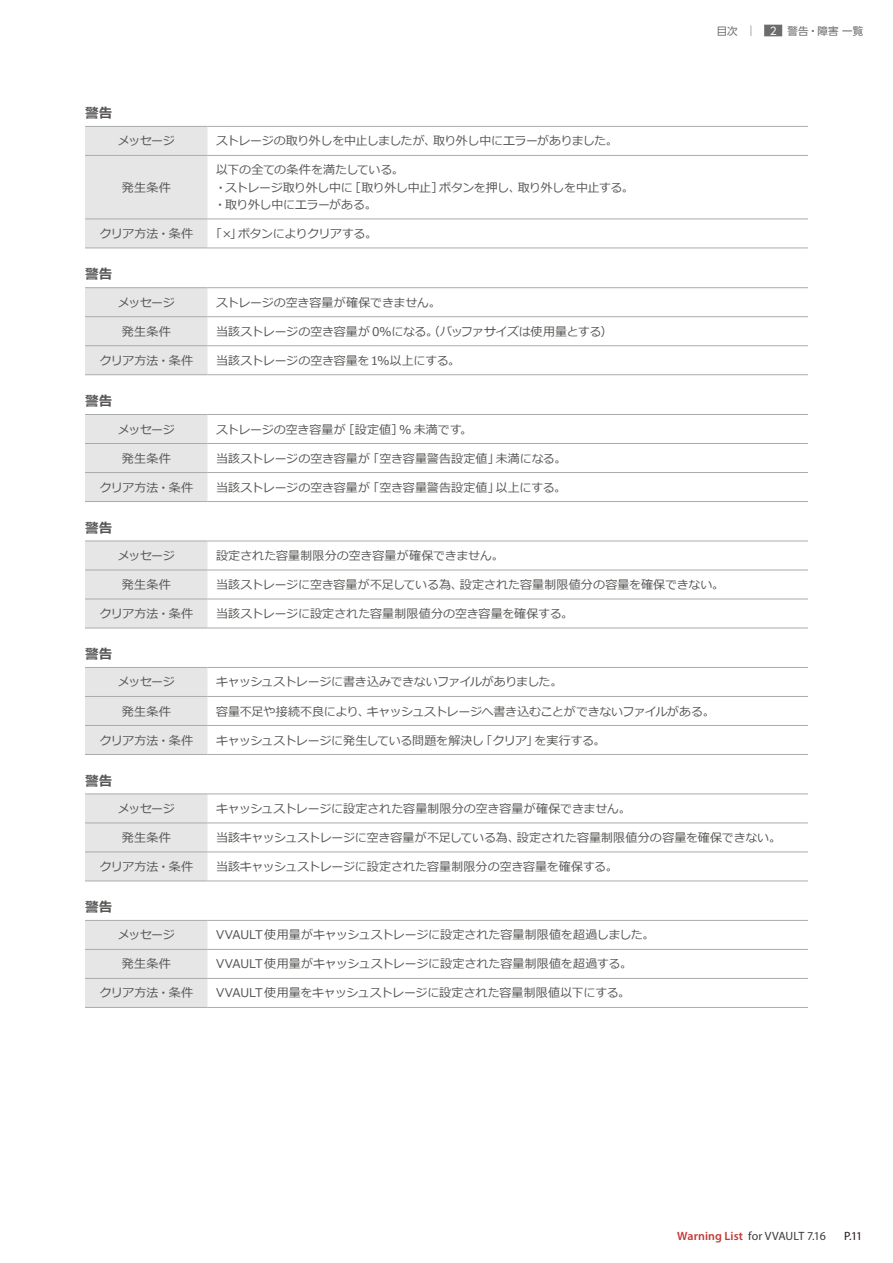
<style>
.page{position:relative;width:893px;height:1263px;background:#fff}
.page>*{position:absolute;margin:0;border:0;box-sizing:border-box;transform-origin:0 0}
.t1{font:700 13.5px "Meiryo";letter-spacing:.02em;color:#575554}
.t2{font:12px "Meiryo";letter-spacing:-.015em;color:#575554}
.t3{font:12px "Meiryo";letter-spacing:-.04em;color:#575554}
.t4{font:12px/17.2px "Meiryo";letter-spacing:-.035em;color:#575554}
.t5{font:12px "Myriad Pro";letter-spacing:-.005em;color:#3e3a39}
.t6{font:12px "Meiryo";letter-spacing:.005em;color:#575554}
.t7{font:12px "Myriad Pro";color:#221815}
.t8{font:10.5px "UD Shin Go Pro";letter-spacing:.015em;color:#6d6c6c}
.s1{color:#fff}
.s2{font-weight:600;color:#c23a36}
</style>
<div class="page">
<div style="left:85px;top:127px;width:123px;height:121px;background:#e6e6e6"></div>
<hr style="left:85px;top:126px;width:123px;height:1px;background:#aaabab">
<hr style="left:208px;top:126px;width:600px;height:1px;background:#aaabab">
<hr style="left:85px;top:155px;width:123px;height:1px;background:#aaabab">
<hr style="left:208px;top:155px;width:600px;height:1px;background:#aaabab">
<hr style="left:85px;top:219px;width:123px;height:1px;background:#aaabab">
<hr style="left:208px;top:219px;width:600px;height:1px;background:#aaabab">
<hr style="left:85px;top:248px;width:123px;height:1px;background:#aaabab">
<hr style="left:208px;top:248px;width:600px;height:1px;background:#aaabab">
<div style="left:85px;top:288px;width:123px;height:86px;background:#e6e6e6"></div>
<hr style="left:85px;top:287px;width:123px;height:1px;background:#aaabab">
<hr style="left:208px;top:287px;width:600px;height:1px;background:#aaabab">
<hr style="left:85px;top:316px;width:123px;height:1px;background:#aaabab">
<hr style="left:208px;top:316px;width:600px;height:1px;background:#aaabab">
<hr style="left:85px;top:345px;width:123px;height:1px;background:#aaabab">
<hr style="left:208px;top:345px;width:600px;height:1px;background:#aaabab">
<hr style="left:85px;top:374px;width:123px;height:1px;background:#aaabab">
<hr style="left:208px;top:374px;width:600px;height:1px;background:#aaabab">
<div style="left:85px;top:415px;width:123px;height:86px;background:#e6e6e6"></div>
<hr style="left:85px;top:414px;width:123px;height:1px;background:#aaabab">
<hr style="left:208px;top:414px;width:600px;height:1px;background:#aaabab">
<hr style="left:85px;top:443px;width:123px;height:1px;background:#aaabab">
<hr style="left:208px;top:443px;width:600px;height:1px;background:#aaabab">
<hr style="left:85px;top:472px;width:123px;height:1px;background:#aaabab">
<hr style="left:208px;top:472px;width:600px;height:1px;background:#aaabab">
<hr style="left:85px;top:501px;width:123px;height:1px;background:#aaabab">
<hr style="left:208px;top:501px;width:600px;height:1px;background:#aaabab">
<div style="left:85px;top:542px;width:123px;height:86px;background:#e6e6e6"></div>
<hr style="left:85px;top:541px;width:123px;height:1px;background:#aaabab">
<hr style="left:208px;top:541px;width:600px;height:1px;background:#aaabab">
<hr style="left:85px;top:570px;width:123px;height:1px;background:#aaabab">
<hr style="left:208px;top:570px;width:600px;height:1px;background:#aaabab">
<hr style="left:85px;top:599px;width:123px;height:1px;background:#aaabab">
<hr style="left:208px;top:599px;width:600px;height:1px;background:#aaabab">
<hr style="left:85px;top:628px;width:123px;height:1px;background:#aaabab">
<hr style="left:208px;top:628px;width:600px;height:1px;background:#aaabab">
<div style="left:85px;top:668px;width:123px;height:86px;background:#e6e6e6"></div>
<hr style="left:85px;top:667px;width:123px;height:1px;background:#aaabab">
<hr style="left:208px;top:667px;width:600px;height:1px;background:#aaabab">
<hr style="left:85px;top:696px;width:123px;height:1px;background:#aaabab">
<hr style="left:208px;top:696px;width:600px;height:1px;background:#aaabab">
<hr style="left:85px;top:725px;width:123px;height:1px;background:#aaabab">
<hr style="left:208px;top:725px;width:600px;height:1px;background:#aaabab">
<hr style="left:85px;top:754px;width:123px;height:1px;background:#aaabab">
<hr style="left:208px;top:754px;width:600px;height:1px;background:#aaabab">
<div style="left:85px;top:795px;width:123px;height:86px;background:#e6e6e6"></div>
<hr style="left:85px;top:794px;width:123px;height:1px;background:#aaabab">
<hr style="left:208px;top:794px;width:600px;height:1px;background:#aaabab">
<hr style="left:85px;top:823px;width:123px;height:1px;background:#aaabab">
<hr style="left:208px;top:823px;width:600px;height:1px;background:#aaabab">
<hr style="left:85px;top:852px;width:123px;height:1px;background:#aaabab">
<hr style="left:208px;top:852px;width:600px;height:1px;background:#aaabab">
<hr style="left:85px;top:881px;width:123px;height:1px;background:#aaabab">
<hr style="left:208px;top:881px;width:600px;height:1px;background:#aaabab">
<div style="left:85px;top:921px;width:123px;height:86px;background:#e6e6e6"></div>
<hr style="left:85px;top:920px;width:123px;height:1px;background:#aaabab">
<hr style="left:208px;top:920px;width:600px;height:1px;background:#aaabab">
<hr style="left:85px;top:949px;width:123px;height:1px;background:#aaabab">
<hr style="left:208px;top:949px;width:600px;height:1px;background:#aaabab">
<hr style="left:85px;top:978px;width:123px;height:1px;background:#aaabab">
<hr style="left:208px;top:978px;width:600px;height:1px;background:#aaabab">
<hr style="left:85px;top:1007px;width:123px;height:1px;background:#aaabab">
<hr style="left:208px;top:1007px;width:600px;height:1px;background:#aaabab">
<div style="left:764px;top:25px;width:18px;height:11px;background:#6d6c6c"></div>
<p class="t1" style="left:85px;top:104px;width:29px">警告</p>
<p class="t2" style="left:118px;top:133px;width:58px">メッセージ</p>
<p class="t3" style="left:216px;top:133px;width:403px">ストレージの取り外しを中止しましたが、取り外し中にエラーがありました。</p>
<p class="t2" style="left:122px;top:179px;width:51px">発生条件</p>
<p class="t4" style="left:214px;top:162px;width:421px">以下の全ての条件を満たしている。<br>・ストレージ取り外し中に［取り外し中止］ボタンを押し、取り外しを中止する。・取り外し中にエラーがある。</p>
<p class="t8" style="left:717px;top:22px;width:22px">目次</p>
<p class="t8" style="left:759px;top:22px;width:106px">［<span class="s1">2</span>］警告・障害一覧</p>
<p class="t2" style="left:100px;top:225px;width:95px">クリア方法・条件</p>
<p class="t3" style="left:210px;top:225px;width:169px">「×」ボタンによりクリアする。</p>
<p class="t1" style="left:85px;top:265px;width:29px">警告</p>
<p class="t2" style="left:118px;top:294px;width:58px">メッセージ</p>
<p class="t2" style="left:216px;top:294px;width:226px">ストレージの空き容量が確保できません。</p>
<p class="t2" style="left:122px;top:323px;width:51px">発生条件</p>
<p class="t2" style="left:216px;top:323px;width:398px">当該ストレージの空き容量が 0％になる。（バッファサイズは使用量とする）</p>
<p class="t2" style="left:100px;top:352px;width:95px">クリア方法・条件</p>
<p class="t2" style="left:216px;top:352px;width:246px">当該ストレージの空き容量を1％以上にする。</p>
<p class="t1" style="left:85px;top:392px;width:29px">警告</p>
<p class="t2" style="left:118px;top:421px;width:58px">メッセージ</p>
<p class="t2" style="left:216px;top:421px;width:257px">ストレージの空き容量が［設定値］% 未満です。</p>
<p class="t2" style="left:122px;top:450px;width:51px">発生条件</p>
<p class="t2" style="left:216px;top:450px;width:352px">当該ストレージの空き容量が「空き容量警告設定値」未満になる。</p>
<p class="t2" style="left:100px;top:479px;width:95px">クリア方法・条件</p>
<p class="t2" style="left:216px;top:479px;width:352px">当該ストレージの空き容量が「空き容量警告設定値」以上にする。</p>
<p class="t1" style="left:85px;top:518px;width:29px">警告</p>
<p class="t2" style="left:118px;top:547px;width:58px">メッセージ</p>
<p class="t6" style="left:216px;top:547px;width:289px">設定された容量制限分の空き容量が確保できません。</p>
<p class="t2" style="left:122px;top:576px;width:51px">発生条件</p>
<p class="t2" style="left:216px;top:576px;width:510px">当該ストレージに空き容量が不足している為、設定された容量制限値分の容量を確保できない。</p>
<p class="t2" style="left:100px;top:605px;width:95px">クリア方法・条件</p>
<p class="t2" style="left:216px;top:605px;width:359px">当該ストレージに設定された容量制限値分の空き容量を確保する。</p>
<p class="t1" style="left:85px;top:645px;width:29px">警告</p>
<p class="t2" style="left:118px;top:674px;width:58px">メッセージ</p>
<p class="t3" style="left:216px;top:674px;width:348px">キャッシュストレージに書き込みできないファイルがありました。</p>
<p class="t2" style="left:122px;top:703px;width:51px">発生条件</p>
<p class="t2" style="left:216px;top:703px;width:500px">容量不足や接続不良により、キャッシュストレージへ書き込むことができないファイルがある。</p>
<p class="t2" style="left:100px;top:732px;width:95px">クリア方法・条件</p>
<p class="t2" style="left:216px;top:732px;width:391px">キャッシュストレージに発生している問題を解決し「クリア」を実行する。</p>
<p class="t1" style="left:85px;top:771px;width:29px">警告</p>
<p class="t2" style="left:118px;top:800px;width:58px">メッセージ</p>
<p class="t2" style="left:216px;top:800px;width:416px">キャッシュストレージに設定された容量制限分の空き容量が確保できません。</p>
<p class="t2" style="left:122px;top:829px;width:51px">発生条件</p>
<p class="t2" style="left:216px;top:829px;width:567px">当該キャッシュストレージに空き容量が不足している為、設定された容量制限値分の容量を確保できない。</p>
<p class="t2" style="left:100px;top:858px;width:95px">クリア方法・条件</p>
<p class="t2" style="left:216px;top:858px;width:403px">当該キャッシュストレージに設定された容量制限分の空き容量を確保する。</p>
<p class="t1" style="left:85px;top:898px;width:29px">警告</p>
<p class="t2" style="left:118px;top:927px;width:58px">メッセージ</p>
<p class="t2" style="left:216px;top:927px;width:440px">VVAULT使用量がキャッシュストレージに設定された容量制限値を超過しました。</p>
<p class="t2" style="left:122px;top:956px;width:51px">発生条件</p>
<p class="t2" style="left:216px;top:956px;width:418px">VVAULT使用量がキャッシュストレージに設定された容量制限値を超過する。</p>
<p class="t2" style="left:100px;top:985px;width:95px">クリア方法・条件</p>
<p class="t2" style="left:216px;top:985px;width:416px">VVAULT使用量をキャッシュストレージに設定された容量制限値以下にする。</p>
<p class="t5" style="left:677px;top:1228px;width:150px"><span class="s2">Warning List</span> for VVAULT 7.16</p>
<p class="t7" style="left:844px;top:1228px;width:20px">P.11</p>
</div>
